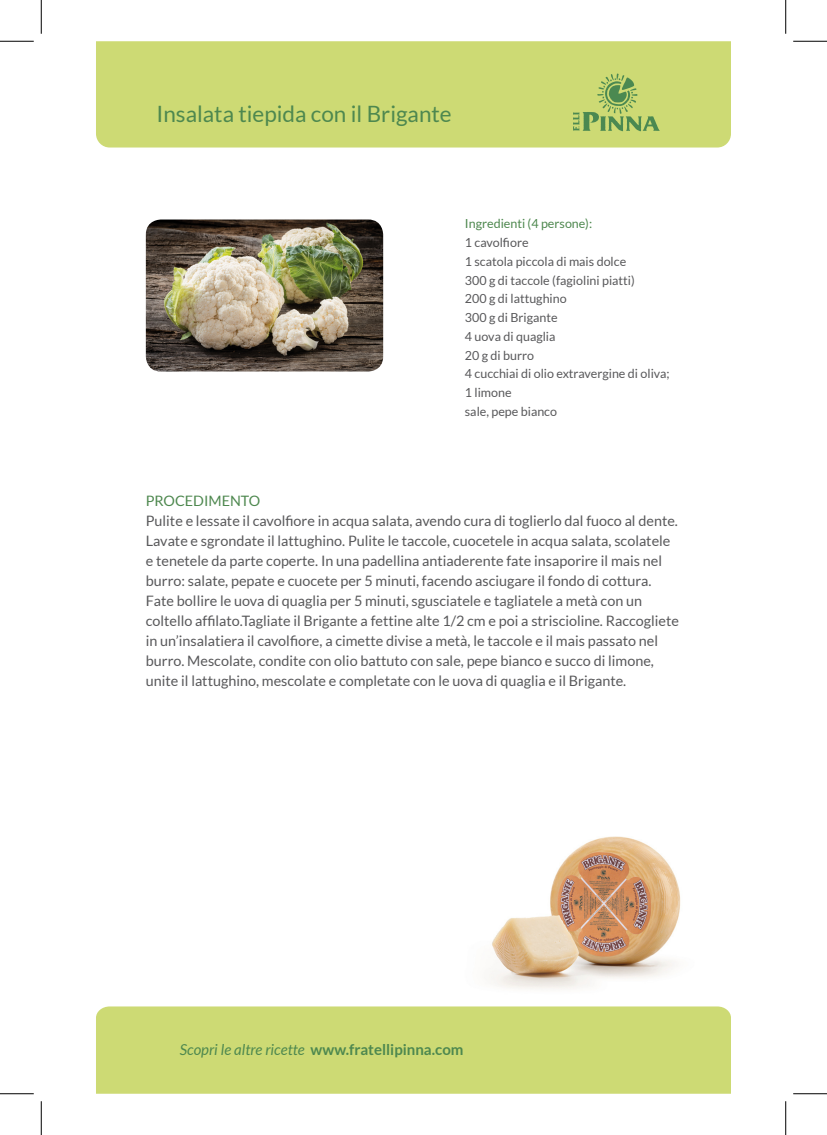
<style>
.page{position:relative;width:827px;height:1135px;background:#fff}
.page>*{position:absolute;margin:0;border:0;box-sizing:border-box;transform-origin:0 0}
.t1{font:22.5px "Lato";color:#4e884f}
.t2{font:700 15px "Lato";color:#4e884f}
.t3{font:14.38px/20px "Lato";color:#58585a}
.t4{font:14.38px "Lato";color:#4e884f}
.t5{font:12.5px/18.8px "Lato";color:#58585a}
.t6{font:12.5px "Lato";color:#4e884f}
.s1{font-weight:400;font-style:italic}
</style>
<div class="page">
<div style="left:96px;top:1006px;width:635px;height:88px;background:#cdda74"></div>
<div style="left:96px;top:41px;width:635px;height:107px;background:#cdda74"></div>
<svg style="left:573px;top:74px;width:86px;height:57px;background:#abc56b"></svg>
<img style="left:489px;top:836px;width:192px;height:153px">
<img style="left:146px;top:219px;width:237px;height:152px">
<hr style="left:0;top:41px;width:34px;height:1px;background:#000">
<hr style="left:793px;top:41px;width:34px;height:1px;background:#000">
<hr style="left:0;top:1093px;width:34px;height:1px;background:#000">
<hr style="left:793px;top:1093px;width:34px;height:1px;background:#000">
<hr style="left:41px;top:0;width:1px;height:34px;background:#000">
<hr style="left:41px;top:1101px;width:1px;height:34px;background:#000">
<hr style="left:785px;top:0;width:1px;height:34px;background:#000">
<hr style="left:785px;top:1101px;width:1px;height:34px;background:#000">
<h1 class="t1" style="left:156px;top:102px;width:297px">Insalata tiepida con il Brigante</h1>
<p class="t6" style="left:465px;top:217px;width:129px">Ingredienti (4 persone):</p>
<p class="t5" style="left:465px;top:233px;width:206px">1 cavolfiore<br>1 scatola piccola di mais dolce<br>300 g di taccole (fagiolini piatti)<br>200 g di lattughino<br>300 g di Brigante<br>4 uova di quaglia<br>20 g di burro<br>4 cucchiai di olio extravergine di oliva;<br>1 limone<br>sale, pepe bianco</p>
<p class="t4" style="left:146px;top:492px;width:116px">PROCEDIMENTO</p>
<p class="t3" style="left:146px;top:510px;width:534px">Pulite e lessate il cavolfiore in acqua salata, avendo cura di toglierlo dal fuoco al dente.<br>Lavate e sgrondate il lattughino. Pulite le taccole, cuocetele in acqua salata, scolatele e tenetele da parte coperte. In una padellina antiaderente fate insaporire il mais nel burro: salate, pepate e cuocete per 5 minuti, facendo asciugare il fondo di cottura.<br>Fate bollire le uova di quaglia per 5 minuti, sgusciatele e tagliatele a metà con un coltello affilato.Tagliate il Brigante a fettine alte 1/2 cm e poi a striscioline. Raccogliete in un’insalatiera il cavolfiore, a cimette divise a metà, le taccole e il mais passato nel burro. Mescolate, condite con olio battuto con sale, pepe bianco e succo di limone, unite il lattughino, mescolate e completate con le uova di quaglia e il Brigante.</p>
<p class="t2" style="left:180px;top:1041px;width:285px"><span class="s1">Scopri le altre ricette</span> www.fratellipinna.com</p>
</div>
